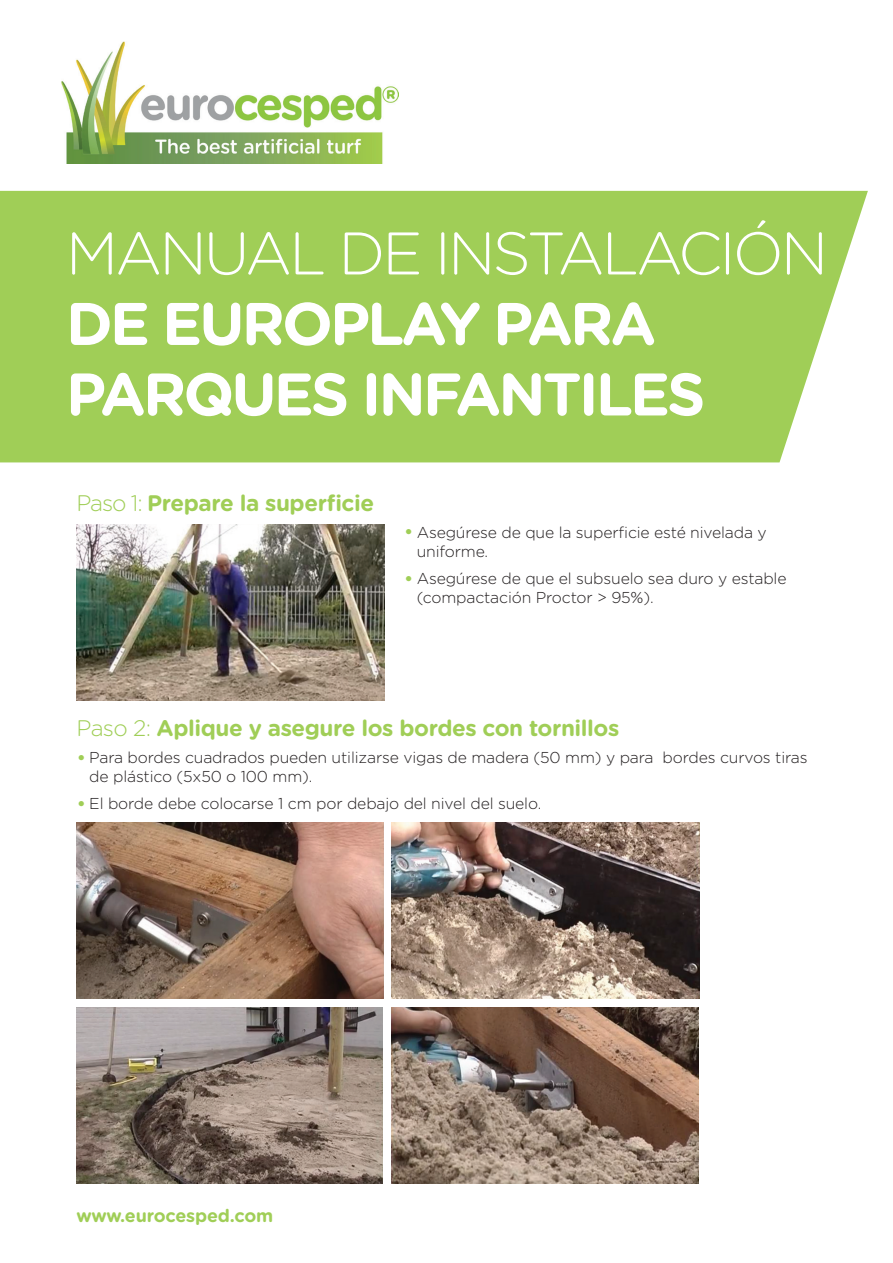
<style>
.page{position:relative;width:893px;height:1263px;background:#fff}
.page>*{position:absolute;margin:0;border:0;box-sizing:border-box;transform-origin:0 0}
.t1{font:700 60px/70.5px "Gotham Rounded";letter-spacing:-.05em;color:#fff}
.t2{font:300 60px "Gotham Rounded";letter-spacing:-.05em;color:#fff}
.t3{font:700 22.5px "Gotham Rounded";letter-spacing:-.02em;color:#a0ce57}
.t4{font:700 18px "Gotham Rounded";letter-spacing:-.01em;color:#a0ce57}
.t5{font:300 15.75px/18.9px "Gotham Rounded";letter-spacing:-.01em;color:#231f20}
.s1{font-weight:300}
.s2{font-size:21px;color:#a0ce57}
</style>
<div class="page">
<div style="left:0;top:191px;width:868px;height:271px;background:#a0ce57"></div>
<img style="left:61px;top:42px;width:338px;height:122px">
<img style="left:77px;top:524px;width:307px;height:177px">
<img style="left:391px;top:1007px;width:307px;height:177px">
<img style="left:77px;top:1007px;width:306px;height:177px">
<img style="left:392px;top:822px;width:307px;height:177px">
<img style="left:77px;top:822px;width:306px;height:176px">
<h1 class="t2" style="left:66px;top:213px;width:764px">MANUAL DE INSTALACIÓN</h1>
<h1 class="t1" style="left:66px;top:286px;width:641px">DE EUROPLAY PARA<br>PARQUES INFANTILES</h1>
<h2 class="t3" style="left:77px;top:487px;width:299px"><span class="s1">Paso 1:</span> Prepare la superficie</h2>
<p class="t5" style="left:417px;top:522px;width:351px;text-indent:-13px"><span class="s2">•</span> Asegúrese de que la superficie esté nivelada y uniforme.</p>
<p class="t5" style="left:417px;top:568px;width:371px;text-indent:-13px"><span class="s2">•</span> Asegúrese de que el subsuelo sea duro y estable (compactación Proctor &gt; 95%).</p>
<h2 class="t3" style="left:77px;top:711px;width:544px"><span class="s1">Paso 2:</span> Aplique y asegure los bordes con tornillos</h2>
<p class="t5" style="left:89px;top:747px;width:720px;text-indent:-13px"><span class="s2">•</span> Para bordes cuadrados pueden utilizarse vigas de madera (50 mm) y para bordes curvos tiras de plástico (5x50 o 100 mm).</p>
<p class="t5" style="left:77px;top:793px;width:466px"><span class="s2">•</span> El borde debe colocarse 1 cm por debajo del nivel del suelo.</p>
<p class="t4" style="left:77px;top:1202px;width:198px">www.eurocesped.com</p>
</div>
